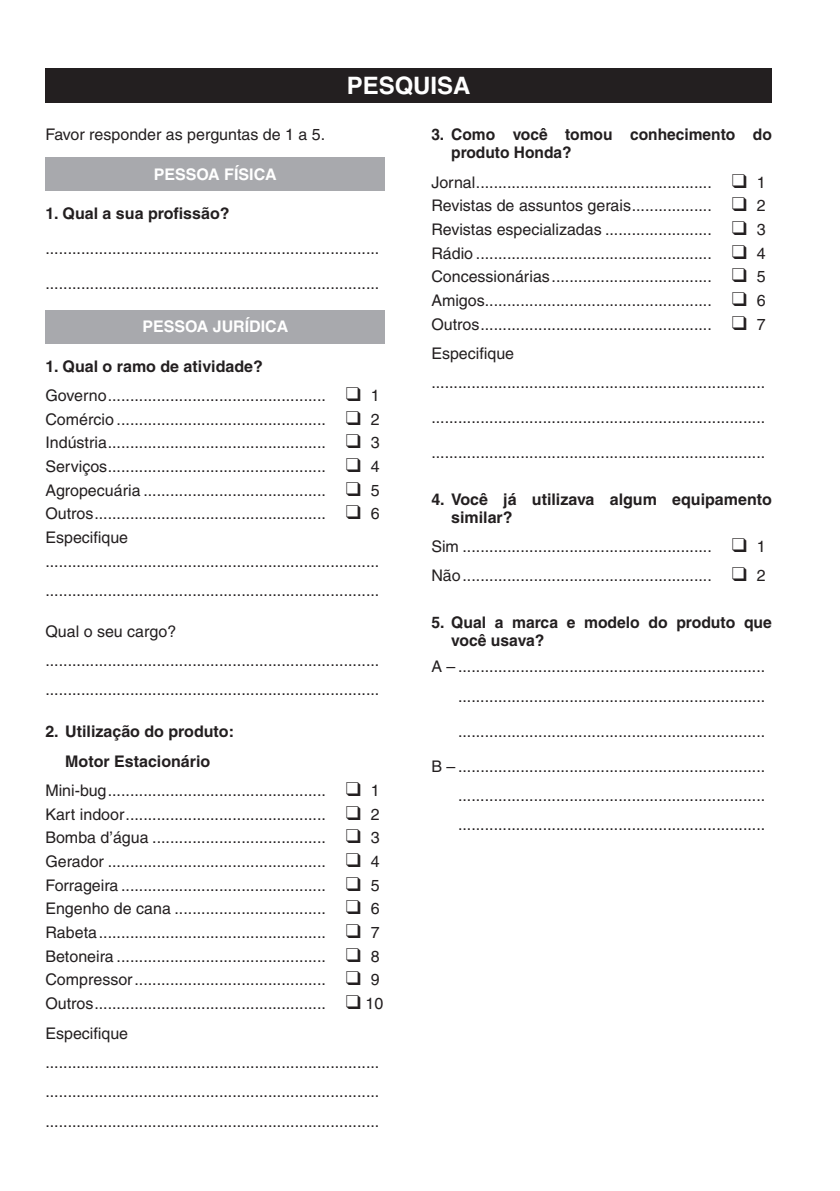
<style>
.page{position:relative;width:840px;height:1191px;background:#fff}
.page>*{position:absolute;margin:0;border:0;box-sizing:border-box;transform-origin:0 0}
.Texto{font:700 24px "Helvetica";color:#fff}
.Texto-2{font:16px "Helvetica";color:#231f20}
.Título{font:16px "Helvetica";color:#231f20}
.Tab_04_ok{font:700 16px/18px "Helvetica";color:#231f20}
.TEXTO{font:16px "Helvetica";color:#231f20}
.Texto-3{font:700 16px "Helvetica";color:#fff}
.s1{font-family:"Dixieland";font-size:20px}
</style>
<div class="page">
<div style="left:45px;top:68px;width:726px;height:35px;background:#231f20"></div>
<div style="left:45px;top:158px;width:340px;height:33px;background:#a8a9ad"></div>
<div style="left:45px;top:310px;width:340px;height:34px;background:#a8a9ad"></div>
<p class="Texto" style="left:346px;top:71px;width:125px">PESQUISA</p>
<p class="TEXTO" style="left:45px;top:125px;width:281px">Favor responder as perguntas de 1 a 5.</p>
<p class="Texto-3" style="left:154px;top:164px;width:124px">PESSOA FÍSICA</p>
<p class="Tab_04_ok" style="left:45px;top:204px;width:185px">1. Qual a sua profissão?</p>
<p class="Título" style="left:45px;top:239px;width:335px">...........................................................................</p>
<p class="Título" style="left:45px;top:274px;width:335px">...........................................................................</p>
<p class="Texto-3" style="left:142px;top:317px;width:147px">PESSOA JURÍDICA</p>
<p class="Tab_04_ok" style="left:45px;top:357px;width:219px">1. Qual o ramo de atividade?</p>
<p class="Texto-2" style="left:45px;top:386px;width:336px">Governo................................................. <span class="s1">q</span> 1</p>
<p class="Texto-2" style="left:45px;top:410px;width:336px">Comércio ............................................... <span class="s1">q</span> 2</p>
<p class="Texto-2" style="left:45px;top:433px;width:336px">Indústria................................................. <span class="s1">q</span> 3</p>
<p class="Texto-2" style="left:45px;top:457px;width:336px">Serviços................................................. <span class="s1">q</span> 4</p>
<p class="Texto-2" style="left:45px;top:481px;width:336px">Agropecuária ......................................... <span class="s1">q</span> 5</p>
<p class="Texto-2" style="left:45px;top:504px;width:336px">Outros.................................................... <span class="s1">q</span> 6</p>
<p class="Texto-2" style="left:45px;top:528px;width:84px">Especifique</p>
<p class="Título" style="left:45px;top:552px;width:335px">...........................................................................</p>
<p class="Título" style="left:45px;top:581px;width:335px">...........................................................................</p>
<p class="Texto-2" style="left:45px;top:622px;width:132px">Qual o seu cargo?</p>
<p class="Título" style="left:45px;top:651px;width:335px">...........................................................................</p>
<p class="Título" style="left:45px;top:680px;width:335px">...........................................................................</p>
<p class="Tab_04_ok" style="left:45px;top:722px;width:190px">2. Utilização do produto:</p>
<p class="Tab_04_ok" style="left:65px;top:752px;width:146px">Motor Estacionário</p>
<p class="Texto-2" style="left:45px;top:781px;width:336px">Mini-bug................................................. <span class="s1">q</span> 1</p>
<p class="Texto-2" style="left:45px;top:805px;width:336px">Kart indoor............................................. <span class="s1">q</span> 2</p>
<p class="Texto-2" style="left:45px;top:828px;width:336px">Bomba d’água ....................................... <span class="s1">q</span> 3</p>
<p class="Texto-2" style="left:45px;top:852px;width:336px">Gerador ................................................. <span class="s1">q</span> 4</p>
<p class="Texto-2" style="left:45px;top:876px;width:336px">Forrageira .............................................. <span class="s1">q</span> 5</p>
<p class="Texto-2" style="left:45px;top:899px;width:336px">Engenho de cana .................................. <span class="s1">q</span> 6</p>
<p class="Texto-2" style="left:45px;top:923px;width:336px">Rabeta................................................... <span class="s1">q</span> 7</p>
<p class="Texto-2" style="left:45px;top:947px;width:336px">Betoneira ............................................... <span class="s1">q</span> 8</p>
<p class="Texto-2" style="left:45px;top:970px;width:336px">Compressor........................................... <span class="s1">q</span> 9</p>
<p class="Texto-2" style="left:45px;top:994px;width:339px">Outros.................................................... <span class="s1">q</span> 10</p>
<p class="Texto-2" style="left:45px;top:1023px;width:84px">Especifique</p>
<p class="Título" style="left:45px;top:1053px;width:335px">...........................................................................</p>
<p class="Título" style="left:45px;top:1082px;width:335px">...........................................................................</p>
<p class="Título" style="left:45px;top:1111px;width:335px">...........................................................................</p>
<p class="Tab_04_ok" style="left:451px;top:125px;width:322px;text-indent:-20px">3. Como você tomou conhecimento do produto Honda?</p>
<p class="Texto-2" style="left:431px;top:173px;width:336px">Jornal..................................................... <span class="s1">q</span> 1</p>
<p class="Texto-2" style="left:431px;top:196px;width:336px">Revistas de assuntos gerais.................. <span class="s1">q</span> 2</p>
<p class="Texto-2" style="left:431px;top:220px;width:336px">Revistas especializadas ........................ <span class="s1">q</span> 3</p>
<p class="Texto-2" style="left:431px;top:244px;width:336px">Rádio ..................................................... <span class="s1">q</span> 4</p>
<p class="Texto-2" style="left:431px;top:267px;width:336px">Concessionárias.................................... <span class="s1">q</span> 5</p>
<p class="Texto-2" style="left:431px;top:291px;width:336px">Amigos................................................... <span class="s1">q</span> 6</p>
<p class="Texto-2" style="left:431px;top:315px;width:336px">Outros.................................................... <span class="s1">q</span> 7</p>
<p class="Texto-2" style="left:431px;top:344px;width:84px">Especifique</p>
<p class="Título" style="left:431px;top:373px;width:335px">...........................................................................</p>
<p class="Título" style="left:431px;top:408px;width:335px">...........................................................................</p>
<p class="Título" style="left:431px;top:443px;width:335px">...........................................................................</p>
<p class="Tab_04_ok" style="left:451px;top:490px;width:322px;text-indent:-20px">4. Você já utilizava algum equipamento similar?</p>
<p class="Texto-2" style="left:431px;top:537px;width:336px">Sim ........................................................ <span class="s1">q</span> 1</p>
<p class="Texto-2" style="left:431px;top:566px;width:336px">Não........................................................ <span class="s1">q</span> 2</p>
<p class="Tab_04_ok" style="left:451px;top:613px;width:322px;text-indent:-20px">5. Qual a marca e modelo do produto que você usava?</p>
<p class="Texto-2" style="left:431px;top:657px;width:335px">A – .....................................................................</p>
<p class="Título" style="left:458px;top:687px;width:308px">.....................................................................</p>
<p class="Título" style="left:458px;top:722px;width:308px">.....................................................................</p>
<p class="Texto-2" style="left:431px;top:757px;width:335px">B – .....................................................................</p>
<p class="Título" style="left:458px;top:786px;width:308px">.....................................................................</p>
<p class="Título" style="left:458px;top:815px;width:308px">.....................................................................</p>
</div>
